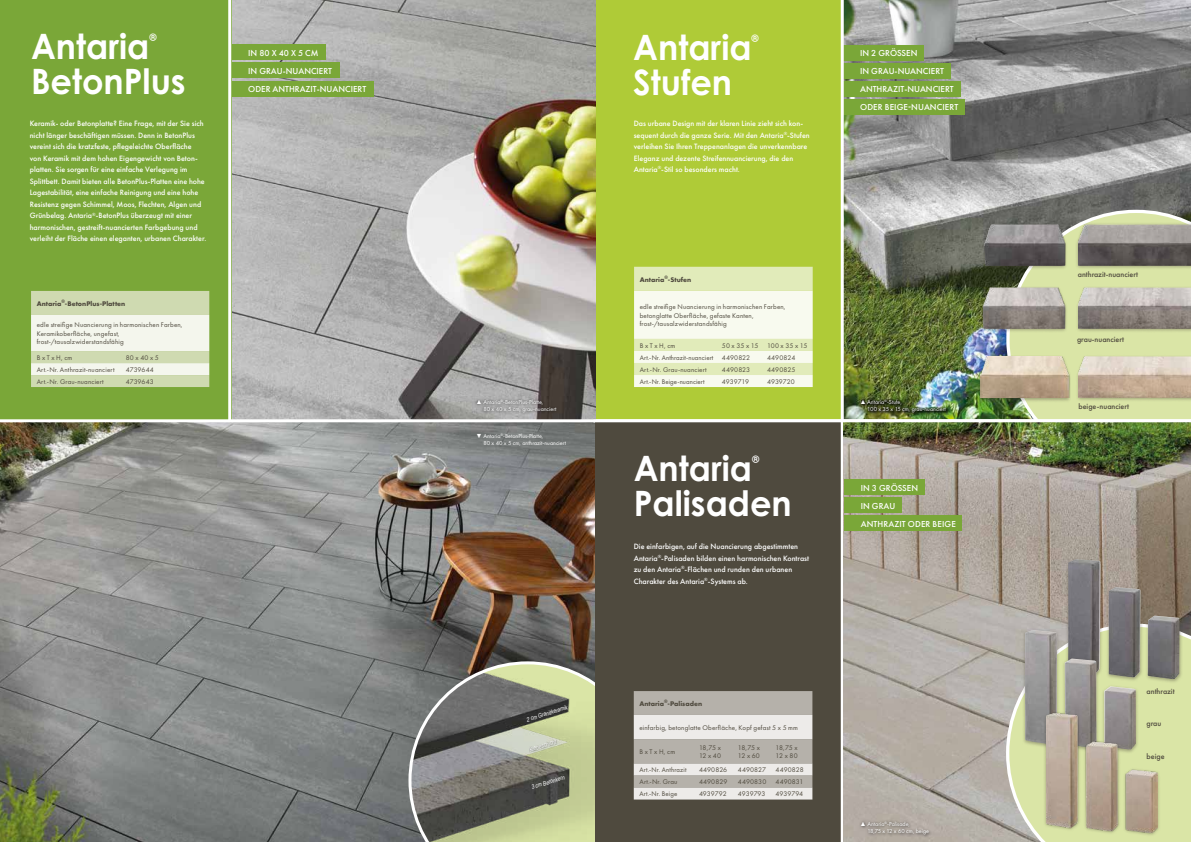
<style>
.page{position:relative;width:1191px;height:842px;background:#fff}
.page>*{position:absolute;margin:0;border:0;box-sizing:border-box;transform-origin:0 0}
.t1{font:700 35px "Century Gothic Pro";color:#fff;scale:.96 1}
.t2{font:700 10.2px "Century Gothic Pro";color:#fff;scale:.96 1}
.t3{font:500 9px/18px "Futura PT";color:#fff}
.t4{font:500 8px/11.5px "Futura PT";color:#fff}
.t5{font:500 8px "Futura PT";color:#4f4a3e}
.t6{font:7px/8.4px "Futura PT";letter-spacing:.02em;color:#4f4a3e}
.t7{font:700 7px "Futura PT";color:#4f4a3e}
.t8{font:7px "Futura PT";letter-spacing:.02em;color:#4f4a3e;scale:.96 1}
.t9{font:7px "Futura PT";letter-spacing:-.005em;color:#4f4a3e}
.t10{font:7px "Futura PT";color:#4f4a3e}
.t11{font:6px/7.2px "Futura PT";color:#fff}
.t12{font:italic 6px "Arial Narrow";color:#fff}
.s1{font-family:"Arial";font-weight:700}
.s2{font-weight:700}
</style>
<div class="page">
<img style="left:0;top:0;width:596px;height:842px">
<div style="left:0;top:0;width:231px;height:421px;background:#7aa738"></div>
<svg style="left:31px;top:291px;width:178px;height:96px;background:#e1e7ce"></svg>
<div style="left:231px;top:45px;width:95px;height:15px;background:#7aa738"></div>
<div style="left:231px;top:63px;width:108px;height:15px;background:#7aa738"></div>
<div style="left:231px;top:81px;width:143px;height:15px;background:#7aa738"></div>
<hr style="left:228px;top:0;width:3px;height:421px;background:#fff">
<div style="left:474px;top:396px;width:85px;height:20px;background:#000;opacity:.75"></div>
<svg style="left:408px;top:661px;width:187px;height:181px;background:#8c8f7b"></svg>
<div style="left:529px;top:739px;width:29px;height:14px;background:#000;opacity:.5"></div>
<img style="left:843px;top:0;width:348px;height:419px">
<svg style="left:1006px;top:210px;width:185px;height:209px;background:#c8d29c"></svg>
<div style="left:843px;top:45px;width:81px;height:15px;background:#7aa738"></div>
<div style="left:843px;top:63px;width:107px;height:15px;background:#7aa738"></div>
<div style="left:843px;top:81px;width:117px;height:15px;background:#7aa738"></div>
<div style="left:843px;top:99px;width:121px;height:15px;background:#7aa738"></div>
<div style="left:596px;top:0;width:246px;height:421px;background:#afcb37"></div>
<svg style="left:634px;top:267px;width:178px;height:120px;background:#eef3d9"></svg>
<div style="left:1075px;top:286px;width:116px;height:47px;background:#4f4a3e;opacity:.45"></div>
<img style="left:1078px;top:288px;width:113px;height:41px">
<div style="left:980px;top:286px;width:88px;height:47px;background:#4f4a3e;opacity:.45"></div>
<img style="left:980px;top:288px;width:89px;height:41px">
<div style="left:977px;top:355px;width:94px;height:47px;background:#4f4a3e;opacity:.45"></div>
<img style="left:980px;top:356px;width:89px;height:41px">
<div style="left:1074px;top:222px;width:117px;height:48px;background:#4f4a3e;opacity:.45"></div>
<img style="left:1078px;top:224px;width:113px;height:41px">
<div style="left:981px;top:223px;width:87px;height:47px;background:#4f4a3e;opacity:.45"></div>
<img style="left:981px;top:224px;width:87px;height:41px">
<div style="left:1075px;top:355px;width:116px;height:47px;background:#4f4a3e;opacity:.45"></div>
<img style="left:1078px;top:357px;width:113px;height:40px">
<svg style="left:850px;top:397px;width:73px;height:22px"></svg>
<div style="left:859px;top:397px;width:91px;height:19px;background:#000;opacity:.75"></div>
<div style="left:859px;top:397px;width:89px;height:18px;background:#000;opacity:.75"></div>
<div style="left:595px;top:421px;width:247px;height:421px;background:#4f4a3e"></div>
<svg style="left:634px;top:691px;width:178px;height:108px;background:#ccc9c4"></svg>
<hr style="left:840px;top:0;width:3px;height:842px;background:#fff">
<img style="left:843px;top:422px;width:348px;height:420px">
<svg style="left:1006px;top:624px;width:185px;height:218px;background:#d3daaa"></svg>
<div style="left:1064px;top:557px;width:119px;height:127px;background:#4f4a3e;opacity:.45"></div>
<img style="left:1068px;top:559px;width:8px;height:21px">
<div style="left:1021px;top:628px;width:118px;height:127px;background:#4f4a3e;opacity:.45"></div>
<img style="left:1025px;top:630px;width:8px;height:18px">
<div style="left:859px;top:819px;width:73px;height:19px;background:#000;opacity:.75"></div>
<div style="left:843px;top:479px;width:81px;height:16px;background:#7aa738"></div>
<div style="left:843px;top:498px;width:58px;height:15px;background:#7aa738"></div>
<div style="left:843px;top:516px;width:118px;height:15px;background:#7aa738"></div>
<div style="left:1043px;top:711px;width:117px;height:126px;background:#4f4a3e;opacity:.45"></div>
<img style="left:1046px;top:712px;width:111px;height:121px">
<hr style="left:0;top:419px;width:1191px;height:3px;background:#fff">
<h1 class="t1" style="left:31px;top:25px;width:125px">Antaria</h1>
<p class="t2" style="left:149px;top:31px;width:9px">®</p>
<h1 class="t1" style="left:31px;top:60px;width:162px">BetonPlus</h1>
<p class="t4" style="left:30px;top:118px;width:178px">Keramik- oder Betonplatte? Eine Frage, mit der Sie sich nicht länger beschäftigen müssen. Denn in BetonPlus vereint sich die kratzfeste, pflegeleichte Oberfläche<br>von Keramik mit dem hohen Eigengewicht von Beton&shy;platten. Sie sorgen für eine einfache Verlegung im Splittbett. Damit bieten alle BetonPlus-Platten eine hohe Lagestabilität, eine einfache Reinigung und eine hohe Resistenz gegen Schimmel, Moos, Flechten, Algen und Grünbelag. Antaria<sup>®</sup>-BetonPlus überzeugt mit einer harmonischen, gestreift-nuancierten Farbgebung und verleiht der Fläche einen eleganten, urbanen Charakter.</p>
<p class="t7" style="left:37px;top:299px;width:90px">Antaria<sup>®</sup>-BetonPlus-Platten</p>
<p class="t6" style="left:37px;top:321px;width:147px">edle streifige Nuancierung in harmonischen Farben,<br>Keramikoberfläche, ungefast, frost-/tausalzwiderstandsfähig</p>
<p class="t6" style="left:37px;top:353px;width:37px">B x T x H, cm</p>
<p class="t6" style="left:126px;top:353px;width:35px">80 x 40 x 5</p>
<p class="t6" style="left:37px;top:365px;width:79px">Art.-Nr. Anthrazit-nuanciert</p>
<p class="t9" style="left:126px;top:365px;width:30px">4739644</p>
<p class="t6" style="left:37px;top:377px;width:68px">Art.-Nr. Grau-nuanciert</p>
<p class="t9" style="left:126px;top:377px;width:29px">4739643</p>
<p class="t3" style="left:248px;top:44px;width:119px">IN 80 X 40 X 5 CM<br>IN GRAU-NUANCIERT<br>ODER ANTHRAZIT-NUANCIERT</p>
<p class="t11" style="left:483px;top:398px;width:75px;text-indent:-7px"><span class="s1">▲</span> Antaria<sup>®</sup>-BetonPlus-Platte,<br>80 x 40 x 5 cm, grau-nuanciert</p>
<p class="t11" style="left:483px;top:432px;width:84px;text-indent:-7px"><span class="s1">▼</span> Antaria<sup>®</sup>-BetonPlus-Platte,<br>80 x 40 x 5 cm, anthrazit-nuanciert</p>
<p class="t12" style="left:525px;top:715px;width:44px;rotate:-17deg">2 cm Granitkeramik</p>
<p class="t12" style="left:528px;top:745px;width:29px;rotate:-17deg">Klebeschicht</p>
<p class="t12" style="left:530px;top:783px;width:36px;rotate:-17deg">3 cm Betonkern</p>
<h1 class="t1" style="left:633px;top:26px;width:125px">Antaria</h1>
<p class="t2" style="left:751px;top:32px;width:9px">®</p>
<h1 class="t1" style="left:633px;top:61px;width:104px">Stufen</h1>
<p class="t4" style="left:634px;top:118px;width:177px">Das urbane Design mit der klaren Linie zieht sich kon&shy;sequent durch die ganze Serie. Mit den Antaria<sup>®</sup>-Stufen verleihen Sie Ihren Treppenanlagen die unverkennbare Eleganz und dezente Streifennuancierung, die den Antaria<sup>®</sup>-Stil so besonders macht.</p>
<p class="t7" style="left:639px;top:275px;width:53px">Antaria<sup>®</sup>-Stufen</p>
<p class="t6" style="left:639px;top:303px;width:147px">edle streifige Nuancierung in harmonischen Farben, betonglatte Oberfläche, gefaste Kanten, frost-/tausalzwiderstandsfähig</p>
<p class="t6" style="left:639px;top:341px;width:37px">B x T x H, cm</p>
<p class="t6" style="left:639px;top:339px;width:169px;line-height:12px;text-indent:82px">50 x 35 x 15 100 x 35 x 15<br>Art.-Nr. Anthrazit-nuanciert 4490822</p>
<p class="t6" style="left:767px;top:353px;width:30px">4490824</p>
<p class="t6" style="left:639px;top:365px;width:68px">Art.-Nr. Grau-nuanciert</p>
<p class="t6" style="left:722px;top:365px;width:30px">4490823</p>
<p class="t6" style="left:767px;top:365px;width:30px">4490825</p>
<p class="t6" style="left:639px;top:377px;width:66px">Art.-Nr. Beige-nuanciert</p>
<p class="t9" style="left:722px;top:377px;width:29px">4939719</p>
<p class="t10" style="left:767px;top:377px;width:29px">4939720</p>
<h1 class="t1" style="left:634px;top:446px;width:125px">Antaria</h1>
<p class="t2" style="left:752px;top:452px;width:9px">®</p>
<h1 class="t1" style="left:634px;top:481px;width:166px">Palisaden</h1>
<p class="t4" style="left:634px;top:541px;width:177px">Die einfarbigen, auf die Nuancierung abgestimmten Antaria<sup>®</sup>-Palisaden bilden einen harmonischen Kontrast zu den Antaria<sup>®</sup>-Flächen und runden den urbanen Charakter des Antaria<sup>®</sup>-Systems ab.</p>
<p class="t7" style="left:639px;top:699px;width:64px">Antaria<sup>®</sup>-Palisaden</p>
<p class="t6" style="left:639px;top:723px;width:160px">einfarbig, betonglatte Oberfläche, Kopf gefast 5 x 5 mm</p>
<p class="t6" style="left:639px;top:747px;width:37px">B x T x H, cm</p>
<p class="t6" style="left:699px;top:743px;width:24px">18,75 x<br>12 x 40</p>
<p class="t6" style="left:738px;top:743px;width:24px">18,75 x<br>12 x 60</p>
<p class="t6" style="left:775px;top:743px;width:24px">18,75 x<br>12 x 80</p>
<p class="t8" style="left:639px;top:766px;width:50px">Art.-Nr. Anthrazit</p>
<p class="t6" style="left:699px;top:765px;width:30px">4490826</p>
<p class="t6" style="left:738px;top:765px;width:30px">4490827</p>
<p class="t6" style="left:775px;top:765px;width:30px">4490828</p>
<p class="t6" style="left:639px;top:778px;width:40px">Art.-Nr. Grau</p>
<p class="t6" style="left:699px;top:778px;width:30px">4490829</p>
<p class="t6" style="left:738px;top:778px;width:30px">4490830</p>
<p class="t6" style="left:775px;top:778px;width:29px">4490831</p>
<p class="t8" style="left:639px;top:790px;width:41px">Art.-Nr. Beige</p>
<p class="t10" style="left:699px;top:790px;width:29px">4939792</p>
<p class="t10" style="left:738px;top:790px;width:29px">4939793</p>
<p class="t9" style="left:775px;top:790px;width:29px">4939794</p>
<p class="t3" style="left:860px;top:44px;width:100px">IN 2 GRÖSSEN<br>IN GRAU-NUANCIERT<br>ANTHRAZIT-NUANCIERT<br>ODER BEIGE-NUANCIERT</p>
<p class="t11" style="left:867px;top:398px;width:80px;text-indent:-7px"><span class="s1">▲</span> Antaria<sup>®</sup>-Stufe,<br>100 x 35 x 15 cm, grau-nuanciert</p>
<p class="t3" style="left:860px;top:478px;width:97px">IN 3 GRÖSSEN<br>IN GRAU<br>ANTHRAZIT ODER BEIGE</p>
<p class="t11" style="left:867px;top:820px;width:63px;text-indent:-7px"><span class="s1">▲</span> Antaria<sup>®</sup>-Palisade,<br>18,75 x 12 x 60 cm, beige</p>
<p class="t5" style="left:1077px;top:269px;width:62px">anthrazit-nuanciert</p>
<p class="t5" style="left:1077px;top:334px;width:49px">grau-nuanciert</p>
<p class="t5" style="left:1078px;top:401px;width:52px">beige-nuanciert</p>
<p class="t5" style="left:1146px;top:687px;width:30px">anthrazit</p>
<p class="t5" style="left:1146px;top:718px;width:16px">grau</p>
<p class="t5" style="left:1143px;top:751px;width:23px"><span class="s2">▼</span> beige</p>
</div>
